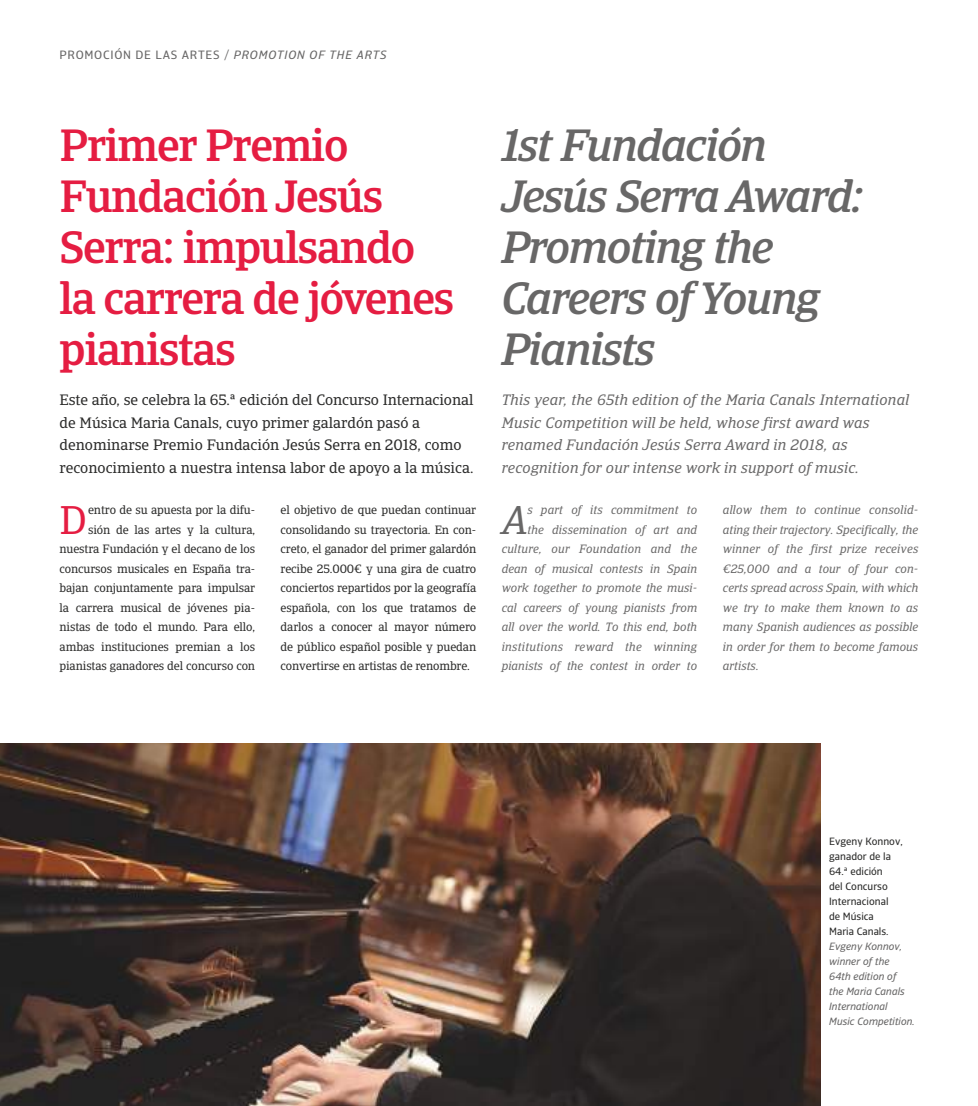
<style>
.page{position:relative;width:978px;height:1106px;background:#fff}
.page>*{position:absolute;margin:0;border:0;box-sizing:border-box;transform-origin:0 0}
.t1{font:500 45px/51px "Catalana";letter-spacing:-.03em;color:#e51d42}
.t2{font:italic 500 45px/51px "Catalana";letter-spacing:-.03em;color:#686767}
.t3{font:39.9px "Catalana";color:#e51d42}
.t4{font:italic 39.9px "Catalana";color:#686767}
.t5{font:15px/22.5px "Catalana";color:#2b2b2a}
.t6{font:italic 15px/22.5px "Catalana";color:#686767}
.t7{font:12px/19.5px "Catalana";letter-spacing:-.01em;color:#2b2b2a;text-align:right}
.t8{font:italic 12px/19.5px "Catalana";letter-spacing:-.01em;color:#686767;text-align:right}
.t9{font:12px "Catalana Sans";letter-spacing:.06em;color:#686767}
.t10{font:italic 10.5px/15px "Catalana Sans";color:#686767}
.t11{font:10.5px/15px "Catalana Sans";color:#2b2b2a}
.s1{font-style:italic}
</style>
<div class="page">
<img style="left:0;top:743px;width:821px;height:363px">
<p class="t9" style="left:60px;top:48px;width:329px">PROMOCIÓN DE LAS ARTES / <span class="s1">PROMOTION OF THE ARTS</span></p>
<h1 class="t1" style="left:60px;top:121px;width:396px">Primer Premio<br>Fundación Jesús<br>Serra: impulsando la carrera de jóvenes pianistas</h1>
<p class="t5" style="left:60px;top:389px;width:415px">Este año, se celebra la 65.ª edición del Concurso Internacional de Música Maria Canals, cuyo primer galardón pasó a denominarse Premio Fundación Jesús Serra en 2018, como reconocimiento a nuestra intensa labor de apoyo a la música.</p>
<p class="t7" style="left:60px;top:500px;width:197px">entro de su apuesta por la difu-<br>sión de las artes y la cultura, nuestra Fundación y el decano de los concursos musicales en España tra&shy;bajan conjuntamente para impulsar la carrera musical de jóvenes pia&shy;nistas de todo el mundo. Para ello, ambas instituciones premian a los pianistas ganadores del concurso con</p>
<p class="t7" style="left:281px;top:500px;width:197px;text-align:justify">el objetivo de que puedan continuar consolidando su trayectoria. En con&shy;creto, el ganador del primer galardón recibe 25.000€ y una gira de cuatro conciertos repartidos por la geografía española, con los que tratamos de darlos a conocer al mayor número de público español posible y puedan convertirse en artistas de renombre.</p>
<h2 class="t3" style="left:60px;top:496px;width:29px">D</h2>
<h1 class="t2" style="left:502px;top:121px;width:363px">1st Fundación<br>Jesús Serra Award:<br>Promoting the<br>Careers of Young<br>Pianists</h1>
<p class="t6" style="left:502px;top:388px;width:409px">This year, the 65th edition of the Maria Canals International Music Competition will be held, whose first award was renamed Fundación Jesús Serra Award in 2018, as recognition for our intense work in support of music.</p>
<h2 class="t4" style="left:502px;top:497px;width:28px">A</h2>
<p class="t8" style="left:502px;top:500px;width:197px">s part of its commitment to<br>the dissemination of art and culture, our Foundation and the dean of musical contests in Spain work together to promote the musi&shy;cal careers of young pianists from all over the world. To this end, both institutions reward the winning pianists of the contest in order to</p>
<p class="t8" style="left:723px;top:500px;width:197px;text-align:justify">allow them to continue consolid&shy;ating their trajectory. Specifically, the winner of the first prize receives €25,000 and a tour of four con&shy;certs spread across Spain, with which we try to make them known to as many Spanish audiences as possible in order for them to become famous artists.</p>
<p class="t11" style="left:829px;top:834px;width:75px">Evgeny Konnov, ganador de la<br>64.ª edición<br>del Concurso<br>Internacional<br>de Música<br>Maria Canals.</p>
<p class="t10" style="left:829px;top:939px;width:87px">Evgeny Konnov, winner of the<br>64th edition of<br>the Maria Canals<br>International<br>Music Competition.</p>
</div>
